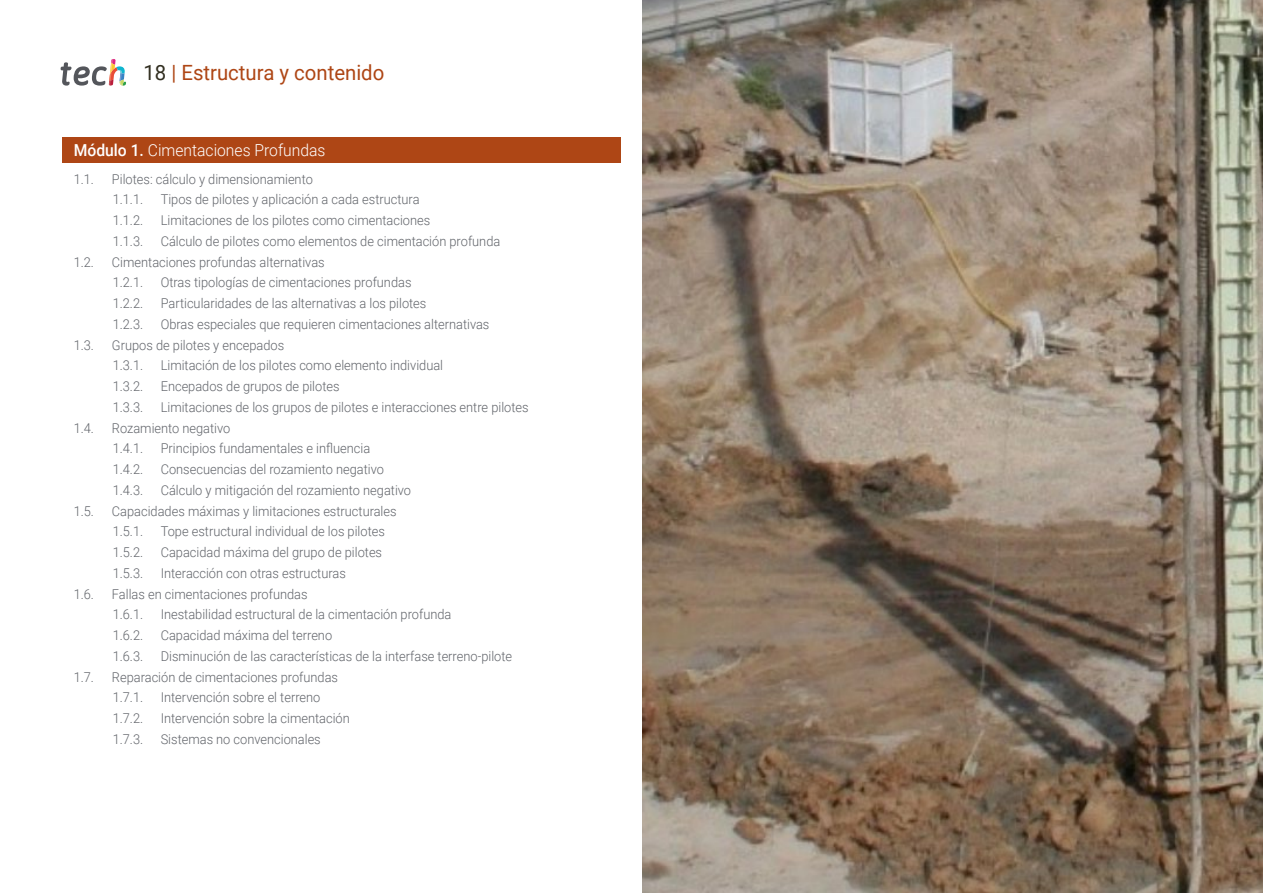
<style>
.page{position:relative;width:1263px;height:893px;background:#fff}
.page>*{position:absolute;margin:0;border:0;box-sizing:border-box;transform-origin:0 0}
.t1{font:21px "Roboto";color:#ae4615}
.t2{font:300 16.5px "Roboto";color:#fff;scale:.95 1}
.t3{font:300 13.5px/20.7px "Roboto";color:#61646a;scale:.95 1}
.s1{color:#312e20}
.s2{font-weight:500}
</style>
<div class="page">
<div style="left:63px;top:138px;width:558px;height:25px;background:#ae4615"></div>
<svg style="left:61px;top:59px;width:65px;height:27px"></svg>
<img style="left:642px;top:0;width:621px;height:893px">
<h1 class="t1" style="left:144px;top:57px;width:242px"><span class="s1">18</span> | Estructura y contenido</h1>
<p class="t2" style="left:74px;top:139px;width:266px"><span class="s2">Módulo 1.</span> Cimentaciones Profundas</p>
<p class="t3" style="left:74px;top:168px;width:23px">1.1.</p>
<p class="t3" style="left:112px;top:168px;width:213px">Pilotes: cálculo y dimensionamiento<br>1.1.1.</p>
<p class="t3" style="left:161px;top:189px;width:274px">Tipos de pilotes y aplicación a cada estructura</p>
<p class="t3" style="left:113px;top:209px;width:34px">1.1.2.</p>
<p class="t3" style="left:161px;top:209px;width:285px">Limitaciones de los pilotes como cimentaciones</p>
<p class="t3" style="left:113px;top:230px;width:34px">1.1.3.</p>
<p class="t3" style="left:161px;top:230px;width:359px">Cálculo de pilotes como elementos de cimentación profunda</p>
<p class="t3" style="left:74px;top:251px;width:23px">1.2.</p>
<p class="t3" style="left:112px;top:251px;width:225px">Cimentaciones profundas alternativas<br>1.2.1.</p>
<p class="t3" style="left:161px;top:272px;width:265px">Otras tipologías de cimentaciones profundas</p>
<p class="t3" style="left:113px;top:292px;width:34px">1.2.2.</p>
<p class="t3" style="left:161px;top:292px;width:281px">Particularidades de las alternativas a los pilotes</p>
<p class="t3" style="left:113px;top:313px;width:34px">1.2.3.</p>
<p class="t3" style="left:161px;top:313px;width:347px">Obras especiales que requieren cimentaciones alternativas</p>
<p class="t3" style="left:74px;top:334px;width:23px">1.3.</p>
<p class="t3" style="left:112px;top:334px;width:183px">Grupos de pilotes y encepados<br>1.3.1.</p>
<p class="t3" style="left:161px;top:355px;width:299px">Limitación de los pilotes como elemento individual</p>
<p class="t3" style="left:113px;top:375px;width:34px">1.3.2.</p>
<p class="t3" style="left:161px;top:375px;width:190px">Encepados de grupos de pilotes</p>
<p class="t3" style="left:113px;top:396px;width:34px">1.3.3.</p>
<p class="t3" style="left:161px;top:396px;width:389px">Limitaciones de los grupos de pilotes e interacciones entre pilotes</p>
<p class="t3" style="left:74px;top:417px;width:23px">1.4.</p>
<p class="t3" style="left:112px;top:417px;width:126px">Rozamiento negativo<br>1.4.1.</p>
<p class="t3" style="left:161px;top:438px;width:222px">Principios fundamentales e influencia</p>
<p class="t3" style="left:113px;top:458px;width:34px">1.4.2.</p>
<p class="t3" style="left:161px;top:458px;width:236px">Consecuencias del rozamiento negativo</p>
<p class="t3" style="left:113px;top:479px;width:34px">1.4.3.</p>
<p class="t3" style="left:161px;top:479px;width:265px">Cálculo y mitigación del rozamiento negativo</p>
<p class="t3" style="left:74px;top:500px;width:23px">1.5.</p>
<p class="t3" style="left:112px;top:500px;width:301px">Capacidades máximas y limitaciones estructurales<br>1.5.1.</p>
<p class="t3" style="left:161px;top:521px;width:237px">Tope estructural individual de los pilotes</p>
<p class="t3" style="left:113px;top:541px;width:34px">1.5.2.</p>
<p class="t3" style="left:161px;top:541px;width:235px">Capacidad máxima del grupo de pilotes</p>
<p class="t3" style="left:113px;top:562px;width:34px">1.5.3.</p>
<p class="t3" style="left:161px;top:562px;width:196px">Interacción con otras estructuras</p>
<p class="t3" style="left:74px;top:583px;width:23px">1.6.</p>
<p class="t3" style="left:112px;top:583px;width:207px">Fallas en cimentaciones profundas<br>1.6.1.</p>
<p class="t3" style="left:161px;top:604px;width:308px">Inestabilidad estructural de la cimentación profunda</p>
<p class="t3" style="left:113px;top:624px;width:34px">1.6.2.</p>
<p class="t3" style="left:161px;top:624px;width:182px">Capacidad máxima del terreno</p>
<p class="t3" style="left:113px;top:645px;width:34px">1.6.3.</p>
<p class="t3" style="left:161px;top:645px;width:371px">Disminución de las características de la interfase terreno-pilote</p>
<p class="t3" style="left:74px;top:666px;width:23px">1.7.</p>
<p class="t3" style="left:112px;top:666px;width:240px">Reparación de cimentaciones profundas<br>1.7.1.</p>
<p class="t3" style="left:161px;top:687px;width:170px">Intervención sobre el terreno</p>
<p class="t3" style="left:113px;top:707px;width:34px">1.7.2.</p>
<p class="t3" style="left:161px;top:707px;width:200px">Intervención sobre la cimentación</p>
<p class="t3" style="left:113px;top:728px;width:34px">1.7.3.</p>
<p class="t3" style="left:161px;top:728px;width:170px">Sistemas no convencionales</p>
</div>
